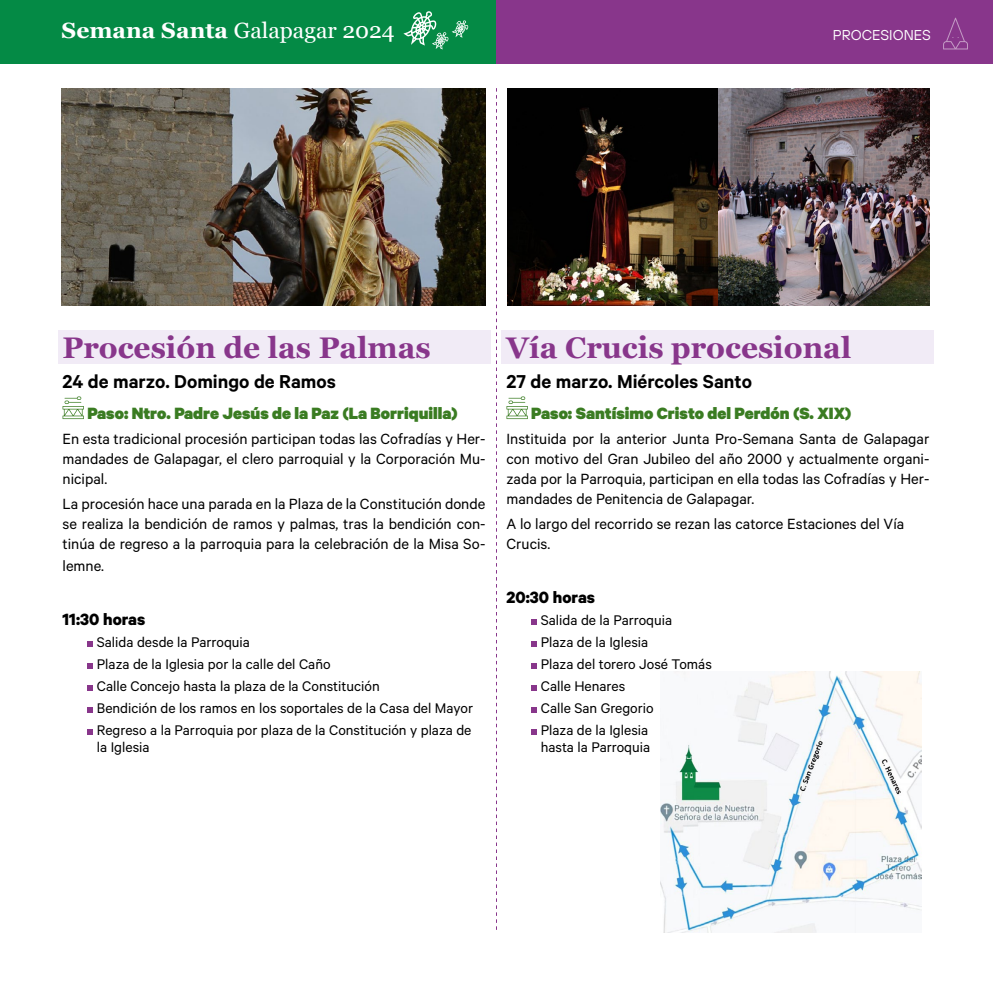
<style>
.page{position:relative;width:993px;height:993px;background:#fff}
.page>*{position:absolute;margin:0;border:0;box-sizing:border-box;transform-origin:0 0}
.t1{font:700 29.75px "Georgia";color:#88368b}
.t2{font:22.05px "Georgia";color:#fff}
.t3{font:600 21px "Calibre";color:#000}
.t4{font:900 18.38px "Calibre";color:#3a7c22}
.t5{font:700 18.38px "Calibre";color:#000}
.t6{font:16.62px/19.9px "Calibre";color:#000;text-align:justify}
.t7{font:15.75px/21.9px "Calibre";color:#000}
.t8{font:14.17px "TT Hoves";color:#fff}
.s1{font-weight:700}
</style>
<div class="page">
<img style="left:660px;top:671px;width:261px;height:261px">
<div style="left:58px;top:330px;width:432px;height:34px;background:#f1ebf6"></div>
<svg style="left:63px;top:396px;width:21px;height:23px"></svg>
<svg style="left:87px;top:641px;width:6px;height:5px"></svg>
<svg style="left:87px;top:663px;width:6px;height:5px"></svg>
<svg style="left:87px;top:685px;width:6px;height:5px"></svg>
<svg style="left:87px;top:707px;width:6px;height:5px"></svg>
<svg style="left:87px;top:729px;width:6px;height:5px"></svg>
<div style="left:501px;top:330px;width:433px;height:34px;background:#f1ebf6"></div>
<svg style="left:506px;top:396px;width:21px;height:23px"></svg>
<svg style="left:531px;top:619px;width:6px;height:5px"></svg>
<svg style="left:531px;top:641px;width:6px;height:5px"></svg>
<svg style="left:531px;top:663px;width:6px;height:5px"></svg>
<svg style="left:531px;top:685px;width:6px;height:5px"></svg>
<svg style="left:531px;top:707px;width:6px;height:5px"></svg>
<svg style="left:531px;top:729px;width:6px;height:5px"></svg>
<div style="left:0;top:0;width:496px;height:63px;background:#048a45"></div>
<div style="left:496px;top:0;width:496px;height:63px;background:#88368b"></div>
<svg style="left:943px;top:18px;width:24px;height:31px"></svg>
<img style="left:62px;top:88px;width:424px;height:217px">
<img style="left:507px;top:88px;width:422px;height:217px">
<svg style="left:496px;top:88px;width:1px;height:841px"></svg>
<svg style="left:403px;top:11px;width:65px;height:38px"></svg>
<h2 class="t2" style="left:62px;top:14px;width:334px"><span class="s1">Semana Santa</span> Galapagar 2024</h2>
<p class="t8" style="left:832px;top:26px;width:100px">PROCESIONES</p>
<h1 class="t1" style="left:63px;top:325px;width:369px">Procesión de las Palmas</h1>
<p class="t3" style="left:63px;top:368px;width:275px">24 de marzo. Domingo de Ramos</p>
<p class="t4" style="left:87px;top:401px;width:372px">Paso: Ntro. Padre Jesús de la Paz (La Borriquilla)</p>
<p class="t6" style="left:63px;top:428px;width:424px">En esta tradicional procesión participan todas las Cofradías y Her&shy;mandades de Galapagar, el clero parroquial y la Corporación Mu&shy;nicipal.</p>
<p class="t6" style="left:63px;top:493px;width:424px">La procesión hace una parada en la Plaza de la Constitución donde se realiza la bendición de ramos y palmas, tras la bendición con&shy;tinúa de regreso a la parroquia para la celebración de la Misa So-</p>
<p class="t6" style="left:63px;top:555px;width:43px">lemne.</p>
<p class="t5" style="left:63px;top:607px;width:84px">11:30 horas</p>
<p class="t7" style="left:97px;top:630px;width:378px">Salida desde la Parroquia<br>Plaza de la Iglesia por la calle del Caño<br>Calle Concejo hasta la plaza de la Constitución<br>Bendición de los ramos en los soportales de la Casa del Mayor Regreso a la Parroquia por plaza de la Constitución y plaza de</p>
<p class="t7" style="left:97px;top:735px;width:54px">la Iglesia</p>
<h1 class="t1" style="left:506px;top:325px;width:346px">Vía Crucis procesional</h1>
<p class="t3" style="left:506px;top:368px;width:247px">27 de marzo. Miércoles Santo</p>
<p class="t4" style="left:531px;top:401px;width:321px">Paso: Santísimo Cristo del Perdón (S. XIX)</p>
<p class="t6" style="left:506px;top:428px;width:424px">Instituida por la anterior Junta Pro-Semana Santa de Galapagar con motivo del Gran Jubileo del año 2000 y actualmente organi&shy;zada por la Parroquia, participan en ella todas las Cofradías y Her&shy;mandades de Penitencia de Galapagar.</p>
<p class="t6" style="left:506px;top:513px;width:399px">A lo largo del recorrido se rezan las catorce Estaciones del Vía<br>Crucis.</p>
<p class="t5" style="left:506px;top:585px;width:90px">20:30 horas</p>
<p class="t7" style="left:540px;top:608px;width:172px">Salida de la Parroquia<br>Plaza de la Iglesia<br>Plaza del torero José Tomás<br>Calle Henares<br>Calle San Gregorio<br>Plaza de la Iglesia</p>
<p class="t7" style="left:540px;top:735px;width:111px">hasta la Parroquia</p>
</div>
